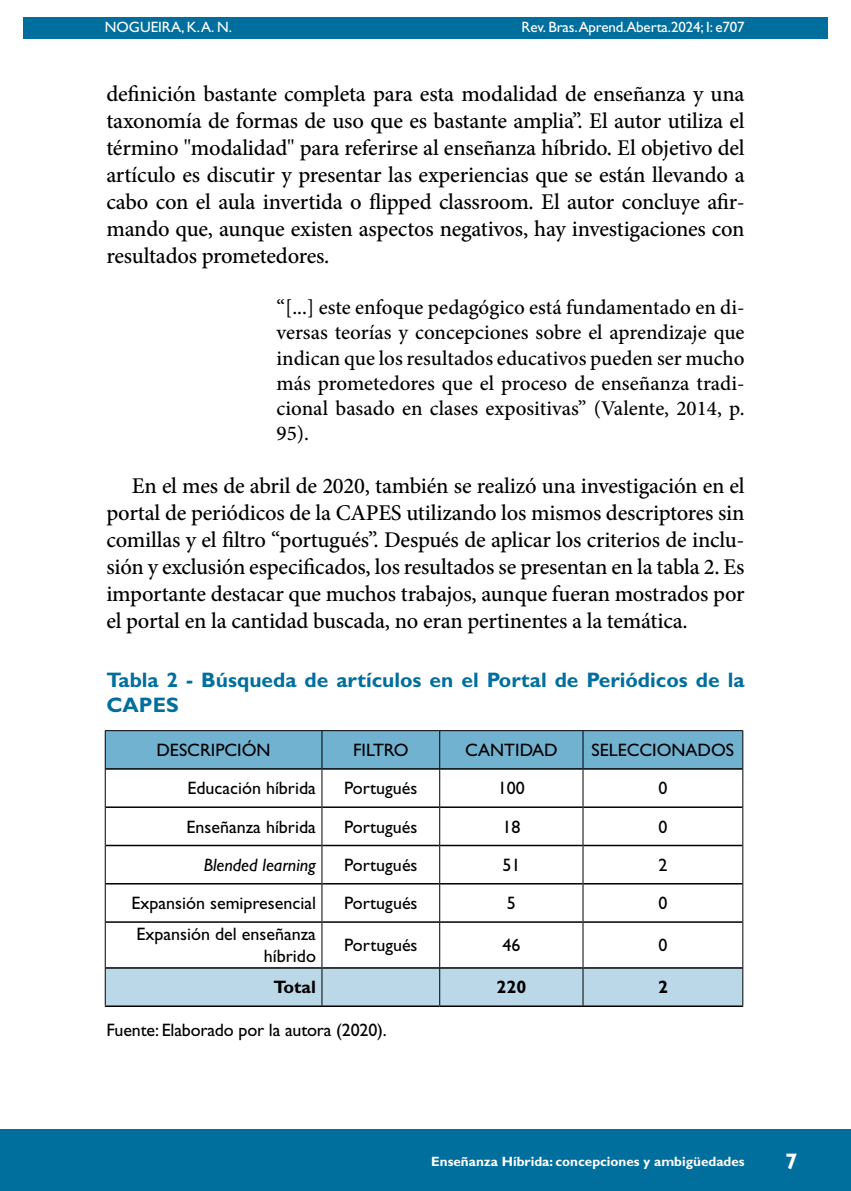
<style>
.page{position:relative;width:851px;height:1191px;background:#fff}
.page>*{position:absolute;margin:0;border:0;box-sizing:border-box;transform-origin:0 0}
.t1{font:500 22.5px/27px "Minion Pro";letter-spacing:-.01em;color:#000;text-align:justify}
.t2{font:700 22.5px "Gill Sans Std";color:#fff}
.t3{font:500 21px/25.2px "Minion Pro";color:#000;text-align:justify}
.t4{font:700 21px/25.2px "Gill Sans Std";color:#006f9e}
.t5{font:18px/21.6px "Gill Sans Std";color:#000;text-align:right}
.t6{font:italic 18px "Gill Sans Std";color:#000}
.t7{font:700 18px "Gill Sans Std";color:#000}
.t8{font:15px "Gill Sans Std";letter-spacing:-.01em;color:#fff}
.t9{font:700 13.5px "Gill Sans Std";color:#fff}
</style>
<div class="page">
<hr style="left:104px;top:0;width:1px;height:467px;background:#006f9e">
<div style="left:23px;top:17px;width:804px;height:21px;background:#006f9e"></div>
<div style="left:0;top:1129px;width:850px;height:62px;background:#006f9e"></div>
<div style="left:106px;top:731px;width:636px;height:37px;background:#71b2d1"></div>
<div style="left:106px;top:968px;width:636px;height:37px;background:#bbd8e9"></div>
<hr style="left:106px;top:768px;width:215px;height:1px;background:#000">
<hr style="left:322px;top:768px;width:117px;height:1px;background:#000">
<hr style="left:440px;top:768px;width:142px;height:1px;background:#000">
<hr style="left:583px;top:768px;width:159px;height:1px;background:#000">
<hr style="left:106px;top:806px;width:215px;height:2px;background:#000">
<hr style="left:322px;top:806px;width:117px;height:2px;background:#000">
<hr style="left:440px;top:806px;width:142px;height:2px;background:#000">
<hr style="left:583px;top:806px;width:159px;height:2px;background:#000">
<hr style="left:106px;top:844px;width:215px;height:2px;background:#000">
<hr style="left:322px;top:844px;width:117px;height:2px;background:#000">
<hr style="left:440px;top:844px;width:142px;height:2px;background:#000">
<hr style="left:583px;top:844px;width:159px;height:2px;background:#000">
<hr style="left:106px;top:883px;width:215px;height:1px;background:#000">
<hr style="left:322px;top:883px;width:117px;height:1px;background:#000">
<hr style="left:440px;top:883px;width:142px;height:1px;background:#000">
<hr style="left:583px;top:883px;width:159px;height:1px;background:#000">
<hr style="left:106px;top:921px;width:215px;height:1px;background:#000">
<hr style="left:322px;top:921px;width:117px;height:1px;background:#000">
<hr style="left:440px;top:921px;width:142px;height:1px;background:#000">
<hr style="left:583px;top:921px;width:159px;height:1px;background:#000">
<hr style="left:106px;top:967px;width:215px;height:1px;background:#000">
<hr style="left:322px;top:967px;width:117px;height:1px;background:#000">
<hr style="left:440px;top:967px;width:142px;height:1px;background:#000">
<hr style="left:583px;top:967px;width:159px;height:1px;background:#000">
<hr style="left:105px;top:1005px;width:217px;height:2px;background:#000">
<hr style="left:322px;top:1005px;width:117px;height:2px;background:#000">
<hr style="left:439px;top:1005px;width:144px;height:2px;background:#000">
<hr style="left:583px;top:1005px;width:160px;height:2px;background:#000">
<hr style="left:105px;top:730px;width:217px;height:1px;background:#000">
<hr style="left:105px;top:731px;width:1px;height:38px;background:#000">
<hr style="left:322px;top:730px;width:117px;height:1px;background:#000">
<hr style="left:321px;top:731px;width:1px;height:38px;background:#000">
<hr style="left:439px;top:730px;width:144px;height:1px;background:#000">
<hr style="left:439px;top:731px;width:1px;height:38px;background:#000">
<hr style="left:583px;top:730px;width:160px;height:1px;background:#000">
<hr style="left:582px;top:731px;width:1px;height:38px;background:#000">
<hr style="left:742px;top:731px;width:1px;height:38px;background:#000">
<hr style="left:105px;top:769px;width:1px;height:38px;background:#000">
<hr style="left:321px;top:769px;width:1px;height:38px;background:#000">
<hr style="left:439px;top:769px;width:1px;height:38px;background:#000">
<hr style="left:582px;top:769px;width:1px;height:38px;background:#000">
<hr style="left:742px;top:769px;width:1px;height:38px;background:#000">
<hr style="left:105px;top:807px;width:1px;height:38px;background:#000">
<hr style="left:321px;top:807px;width:1px;height:38px;background:#000">
<hr style="left:439px;top:807px;width:1px;height:38px;background:#000">
<hr style="left:582px;top:807px;width:1px;height:38px;background:#000">
<hr style="left:742px;top:807px;width:1px;height:38px;background:#000">
<hr style="left:105px;top:845px;width:1px;height:38px;background:#000">
<hr style="left:321px;top:845px;width:1px;height:38px;background:#000">
<hr style="left:439px;top:845px;width:1px;height:38px;background:#000">
<hr style="left:582px;top:845px;width:1px;height:38px;background:#000">
<hr style="left:742px;top:845px;width:1px;height:38px;background:#000">
<hr style="left:105px;top:883px;width:1px;height:39px;background:#000">
<hr style="left:321px;top:883px;width:1px;height:39px;background:#000">
<hr style="left:439px;top:883px;width:1px;height:39px;background:#000">
<hr style="left:582px;top:883px;width:1px;height:39px;background:#000">
<hr style="left:742px;top:883px;width:1px;height:39px;background:#000">
<hr style="left:105px;top:922px;width:1px;height:46px;background:#000">
<hr style="left:321px;top:922px;width:1px;height:46px;background:#000">
<hr style="left:439px;top:922px;width:1px;height:46px;background:#000">
<hr style="left:582px;top:922px;width:1px;height:46px;background:#000">
<hr style="left:742px;top:922px;width:1px;height:46px;background:#000">
<hr style="left:105px;top:968px;width:1px;height:37px;background:#000">
<hr style="left:321px;top:968px;width:1px;height:37px;background:#000">
<hr style="left:439px;top:968px;width:1px;height:37px;background:#000">
<hr style="left:582px;top:968px;width:1px;height:37px;background:#000">
<hr style="left:742px;top:968px;width:1px;height:37px;background:#000">
<p class="t8" style="left:105px;top:18px;width:129px">NOGUEIRA, K. A. N.</p>
<p class="t8" style="left:521px;top:18px;width:224px">Rev. Bras.Aprend.Aberta.2024; I: e707</p>
<p class="t1" style="left:106px;top:81px;width:639px">definición bastante completa para esta modalidad de enseñanza y una taxonomía de formas de uso que es bastante amplia”. El autor utiliza el término "modalidad" para referirse al enseñanza híbrido. El objetivo del artículo es discutir y presentar las experiencias que se están llevando a cabo con el aula invertida o flipped classroom. El autor concluye afir&shy;mando que, aunque existen aspectos negativos, hay investigaciones con resultados prometedores.</p>
<p class="t3" style="left:276px;top:295px;width:469px">“[...] este enfoque pedagógico está fundamentado en di&shy;versas teorías y concepciones sobre el aprendizaje que indican que los resultados educativos pueden ser mucho más prometedores que el proceso de enseñanza tradi&shy;cional basado en clases expositivas” (Valente, 2014, p.<br>95).</p>
<p class="t1" style="left:106px;top:472px;width:639px;text-indent:26px">En el mes de abril de 2020, también se realizó una investigación en el portal de periódicos de la CAPES utilizando los mismos descriptores sin comillas y el filtro “portugués”. Después de aplicar los criterios de inclu&shy;sión y exclusión especificados, los resultados se presentan en la tabla 2. Es importante destacar que muchos trabajos, aunque fueran mostrados por el portal en la cantidad buscada, no eran pertinentes a la temática.</p>
<p class="t4" style="left:106px;top:667px;width:639px">Tabla 2 - Búsqueda de artículos en el Portal de Periódicos de la<br>CAPES</p>
<p class="t5" style="left:156px;top:739px;width:116px">DESCRIPCIÓN</p>
<p class="t5" style="left:353px;top:739px;width:57px">FILTRO</p>
<p class="t5" style="left:465px;top:739px;width:94px">CANTIDAD</p>
<p class="t5" style="left:591px;top:739px;width:144px">SELECCIONADOS</p>
<p class="t5" style="left:187px;top:777px;width:130px">Educación híbrida</p>
<p class="t5" style="left:344px;top:777px;width:75px">Portugués</p>
<p class="t5" style="left:497px;top:777px;width:28px">100</p>
<p class="t5" style="left:658px;top:777px;width:10px">0</p>
<p class="t5" style="left:186px;top:815px;width:131px">Enseñanza híbrida</p>
<p class="t5" style="left:344px;top:815px;width:75px">Portugués</p>
<p class="t5" style="left:502px;top:815px;width:19px">18</p>
<p class="t5" style="left:658px;top:815px;width:10px">0</p>
<p class="t6" style="left:204px;top:854px;width:113px">Blended learning</p>
<p class="t5" style="left:344px;top:854px;width:75px">Portugués</p>
<p class="t5" style="left:502px;top:854px;width:19px">51</p>
<p class="t5" style="left:658px;top:854px;width:10px">2</p>
<p class="t5" style="left:131px;top:892px;width:186px">Expansión semipresencial</p>
<p class="t5" style="left:344px;top:892px;width:75px">Portugués</p>
<p class="t5" style="left:507px;top:892px;width:10px">5</p>
<p class="t5" style="left:658px;top:892px;width:10px">0</p>
<p class="t5" style="left:136px;top:923px;width:181px">Expansión del enseñanza híbrido</p>
<p class="t5" style="left:344px;top:934px;width:75px">Portugués</p>
<p class="t5" style="left:502px;top:934px;width:19px">46</p>
<p class="t5" style="left:658px;top:934px;width:10px">0</p>
<p class="t7" style="left:273px;top:976px;width:44px">Total</p>
<p class="t7" style="left:496px;top:976px;width:31px">220</p>
<p class="t7" style="left:658px;top:976px;width:11px">2</p>
<p class="t5" style="left:106px;top:1019px;width:282px">Fuente: Elaborado por la autora (2020).</p>
<p class="t9" style="left:431px;top:1153px;width:315px">Enseñanza Híbrida: concepciones y ambigüedades</p>
<p class="t2" style="left:785px;top:1148px;width:14px">7</p>
</div>
